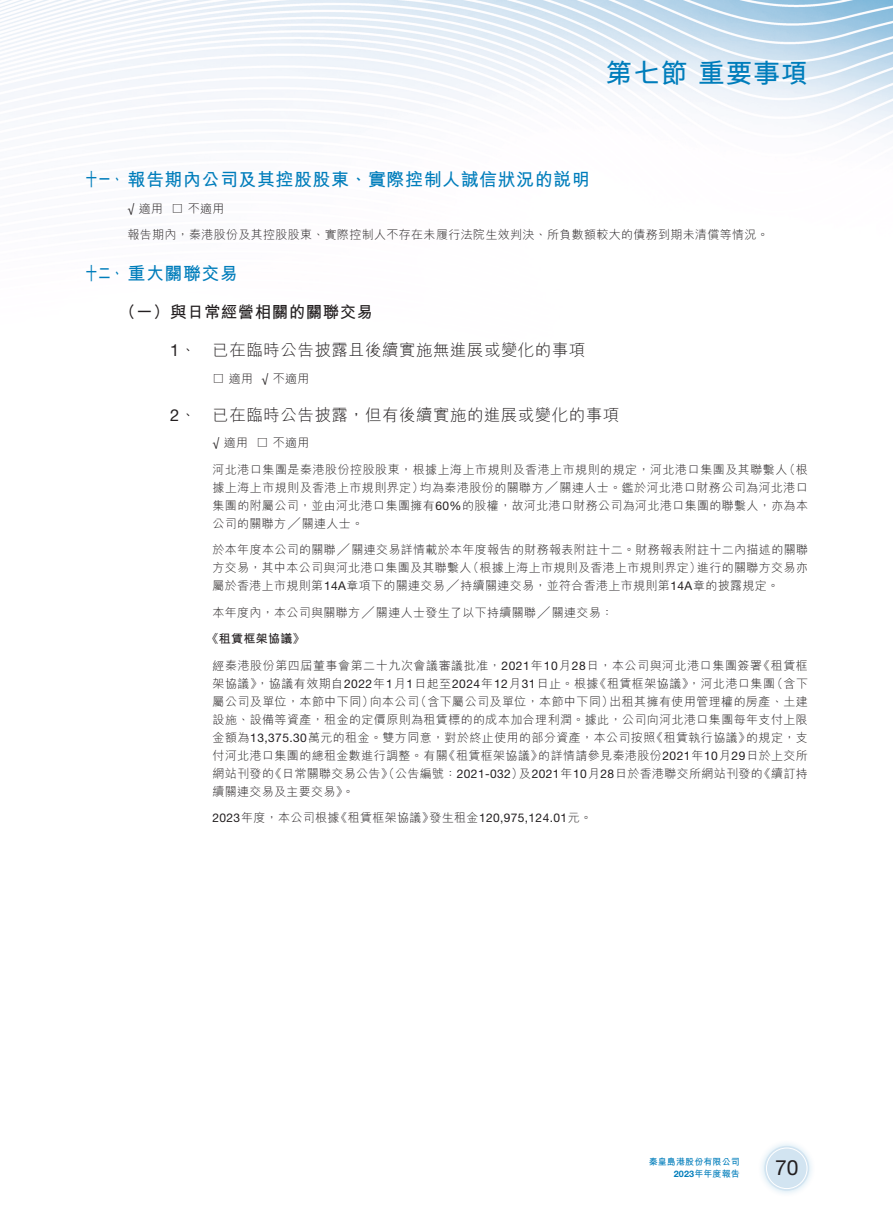
<style>
.page{position:relative;width:893px;height:1212px;background:#fff}
.page>*{position:absolute;margin:0;border:0;box-sizing:border-box;transform-origin:0 0}
.t1{font:700 27px "M Hei HK";letter-spacing:.03em;color:#007dbb}
.t2{font:21px "Helvetica Neue LT Std";color:#231f20}
.t3{font:700 18px "M Hei HK";letter-spacing:.03em;color:#007dbb;scale:.7 1}
.t4{font:300 16.5px "M Hei HK";letter-spacing:.03em;color:#231f20}
.t5{font:700 16.5px "M Hei HK";letter-spacing:.03em;color:#231f20}
.t6{font:300 12px/18px "M Hei HK";letter-spacing:.03em;color:#231f20}
.t7{font:12px "Helvetica Neue LT Std";letter-spacing:.03em;color:#231f20}
.t8{font:700 12px "M Hei HK";letter-spacing:.03em;color:#231f20}
.t9{font:700 9px "M Hei HK";letter-spacing:.015em;color:#007dbb}
.s1{font-family:"Helvetica Neue LT Std";font-weight:400}
.s2{font-family:"M Hei HK";font-weight:300}
.s3{font-family:"Helvetica Neue LT Std"}
</style>
<div class="page">
<img style="left:0;top:0;width:893px;height:136px">
<div style="left:757px;top:1139px;width:59px;height:58px;background:#007dbb;opacity:.2"></div>
<div style="left:764px;top:1146px;width:45px;height:45px;background:#d2e4f1;border-radius:50%"></div>
<div style="left:766px;top:1147px;width:41px;height:42px;border:1px solid #fff;border-radius:50%"></div>
<h1 class="t1" style="left:605px;top:53px;width:204px">第七節重要事項</h1>
<h3 class="t3" style="left:85px;top:166px;width:722px">十一、報告期內公司及其控股股東、實際控制人誠信狀況的說明</h3>
<p class="t6" style="left:171px;top:199px;width:55px">□ 不適用</p>
<p class="t6" style="left:128px;top:199px;width:37px"><span class="s1">√</span> 適用</p>
<p class="t6" style="left:128px;top:226px;width:643px">報告期內，秦港股份及其控股股東、實際控制人不存在未履行法院生效判決、所負數額較大的債務到期未清償等情況。</p>
<h3 class="t3" style="left:85px;top:260px;width:220px">十二、重大關聯交易</h3>
<h3 class="t5" style="left:119px;top:300px;width:255px">（一）與日常經營相關的關聯交易</h3>
<h3 class="t4" style="left:213px;top:342px;width:374px">已在臨時公告披露且後續實施無進展或變化的事項</h3>
<h3 class="t4" style="left:170px;top:342px;width:28px">、<span class="s1">1</span></h3>
<h3 class="t4" style="left:170px;top:406px;width:28px">、<span class="s1">2</span></h3>
<p class="t6" style="left:213px;top:369px;width:42px">□ 適用</p>
<h3 class="t4" style="left:213px;top:406px;width:408px">已在臨時公告披露，但有後續實施的進展或變化的事項</h3>
<p class="t6" style="left:262px;top:369px;width:49px"><span class="s1">√</span> 不適用</p>
<p class="t6" style="left:213px;top:434px;width:37px"><span class="s1">√</span> 適用</p>
<p class="t6" style="left:257px;top:434px;width:55px">□ 不適用</p>
<p class="t6" style="left:420px;top:460px;width:390px;text-indent:-207px">河北港口集團是秦港股份控股股東，根據上海上市規則及香港上市規則的規定，河北港口集團及其聯繫人<br>均為秦港股份的關聯方╱關連人士。鑑於河北港口財務公司為河北港口</p>
<p class="t6" style="left:783px;top:460px;width:26px">（根</p>
<p class="t6" style="left:213px;top:478px;width:597px">據上海上市規則及香港上市規則界定）<br>集團的附屬公司，並由河北港口集團擁有<span class="s1">60%</span>的股權，故河北港口財務公司為河北港口集團的聯繫人，亦為本公司的關聯方╱關連人士。</p>
<p class="t6" style="left:213px;top:541px;width:597px;text-align:right">於本年度本公司的關聯╱關連交易詳情載於本年度報告的財務報表附註十二。財務報表附註十二內描述的關聯進行的關聯方交易亦</p>
<p class="t6" style="left:467px;top:559px;width:236px">（根據上海上市規則及香港上市規則界定）</p>
<p class="t6" style="left:213px;top:559px;width:568px">方交易，其中本公司與河北港口集團及其聯繫人<br>屬於香港上市規則第<span class="s1">14A</span>章項下的關連交易╱持續關連交易，並符合香港上市規則第<span class="s1">14A</span>章的披露規定。</p>
<p class="t6" style="left:213px;top:603px;width:402px">本年度內，本公司與關聯方╱關連人士發生了以下持續關聯╱關連交易：</p>
<p class="t8" style="left:207px;top:630px;width:100px">《租賃框架協議《</p>
<p class="t6" style="left:758px;top:656px;width:51px">《租賃框</p>
<p class="t6" style="left:213px;top:656px;width:551px">經秦港股份第四屆董事會第二十九次會議審議批准，<span class="s1">2021</span>年<span class="s1">10</span>月<span class="s1">28</span>日，本公司與河北港口集團簽署</p>
<p class="t6" style="left:771px;top:674px;width:38px">（含下</p>
<p class="t6" style="left:213px;top:674px;width:387px">架協議，》協議有效期自<span class="s1">2022</span>年<span class="s1">1</span>月<span class="s1">1</span>日起至<span class="s1">2024</span>年<span class="s1">12</span>月<span class="s1">31</span>日止。根據</p>
<p class="t6" style="left:594px;top:674px;width:182px">《租賃框架協議，》河北港口集團</p>
<p class="t6" style="left:609px;top:692px;width:200px">出租其擁有使用管理權的房產、土建</p>
<p class="t6" style="left:213px;top:692px;width:163px">屬公司及單位，本節中下同）</p>
<p class="t6" style="left:213px;top:710px;width:597px">設施、設備等資產，租金的定價原則為租賃標的的成本加合理利潤。據此，公司向河北港口集團每年支付上限</p>
<p class="t6" style="left:746px;top:728px;width:63px">的規定，支</p>
<p class="t6" style="left:415px;top:692px;width:200px">（含下屬公司及單位，本節中下同）</p>
<p class="t6" style="left:370px;top:692px;width:51px">向本公司</p>
<p class="t6" style="left:538px;top:728px;width:271px;text-indent:-326px">金額為<span class="s1">13,375.30</span>萬元的租金。雙方同意，對於終止使用的部分資產，本公司按照<br>的詳情請參見秦港股份<span class="s1">2021</span>年<span class="s1">10</span>月<span class="s1">29</span>日於上交所</p>
<p class="t6" style="left:651px;top:728px;width:100px">《租賃執行協議》</p>
<p class="t6" style="left:213px;top:746px;width:237px">付河北港口集團的總租金數進行調整。有關</p>
<p class="t6" style="left:444px;top:746px;width:100px">《租賃框架協議》</p>
<p class="t6" style="left:759px;top:764px;width:51px">《續訂持</p>
<p class="t6" style="left:213px;top:764px;width:143px">網站刊發的<br>續關連交易及主要交易。《</p>
<p class="t6" style="left:519px;top:764px;width:246px">及<span class="s1">2021</span>年<span class="s1">10</span>月<span class="s1">28</span>日於香港聯交所網站刊發的</p>
<p class="t6" style="left:270px;top:764px;width:255px">《日常關聯交易公告》（公告編號：<span class="s1">2021-032</span>）</p>
<p class="t6" style="left:213px;top:809px;width:128px"><span class="s1">2023</span>年度，本公司根據</p>
<p class="t6" style="left:335px;top:809px;width:100px">《租賃框架協議》</p>
<p class="t7" style="left:430px;top:811px;width:164px"><span class="s2">發生租金</span>120,975,124.01<span class="s2">元。</span></p>
<p class="t9" style="left:649px;top:1155px;width:93px">秦皇島港股份有限公司</p>
<h2 class="t2" style="left:775px;top:1155px;width:25px">70</h2>
<p class="t9" style="left:674px;top:1167px;width:68px"><span class="s3">2023</span>年年度報告</p>
</div>
